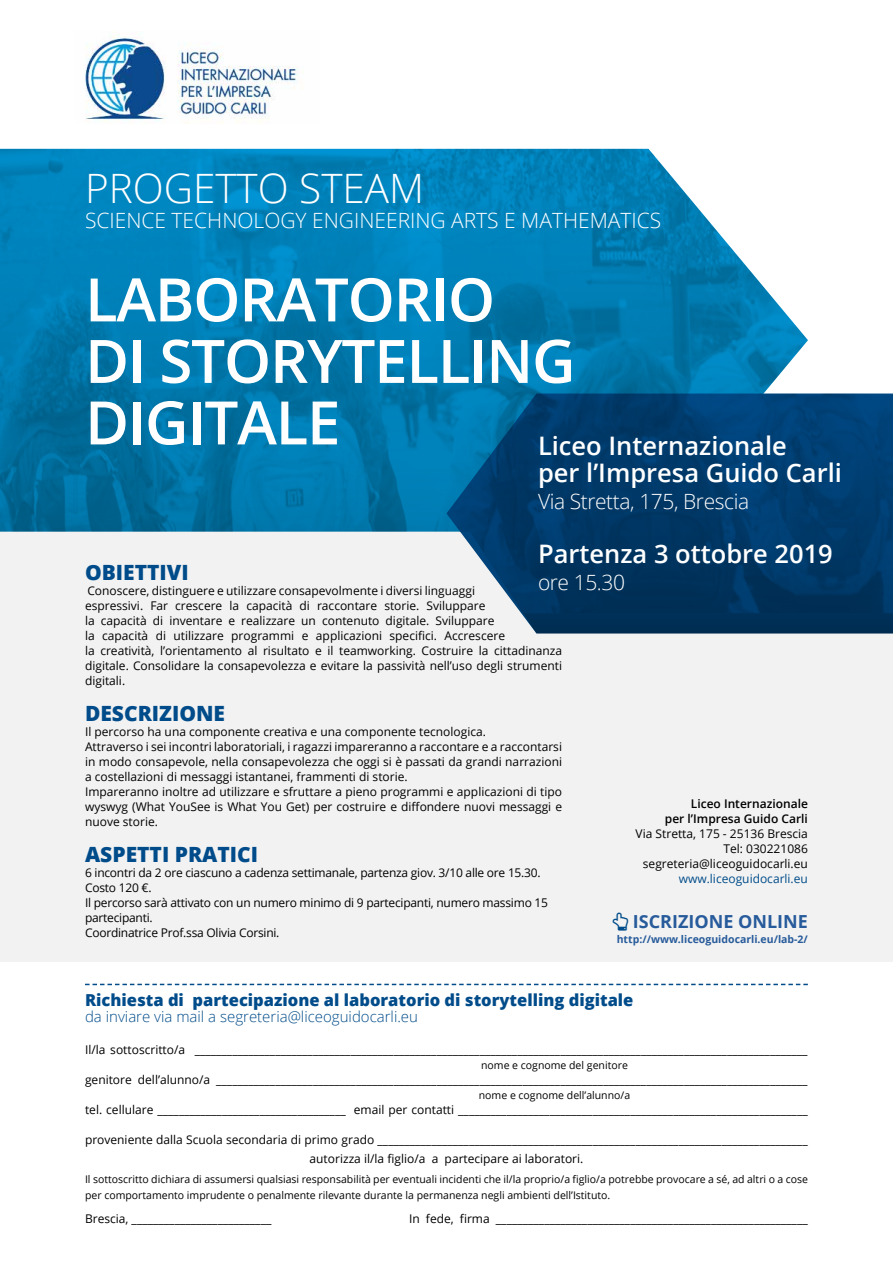
<style>
.page{position:relative;width:893px;height:1263px;background:#fff}
.page>*{position:absolute;margin:0;border:0;box-sizing:border-box;transform-origin:0 0}
.t1{font:600 60px/61.5px "Open Sans";letter-spacing:-.02em;color:#fff}
.t2{font:300 40.5px "Open Sans";color:#fff}
.t3{font:600 25.5px/27px "Open Sans";color:#fff}
.t4{font:300 21px "Open Sans";color:#fff}
.t5{font:800 21px "Open Sans";color:#004c8a}
.t6{font:300 21px "Open Sans";letter-spacing:-.02em;color:#fff}
.t7{font:700 18px "Open Sans";color:#275b9b}
.t8{font:800 16.5px "Open Sans";color:#004c8a}
.t9{font:300 15px "Open Sans";color:#004c8a}
.t10{font:12px/15px "Open Sans";color:#000}
.t11{font:12px/15px "Open Sans";letter-spacing:-.02em;color:#000}
.t12{font:600 12px/15px "Open Sans";color:#000;text-align:right}
.t13{font:12px "Open Sans";color:#004c8a}
.t14{font:10.5px/16.5px "Open Sans";color:#000}
.t15{font:700 10.5px "Open Sans";color:#275b9b}
</style>
<div class="page">
<div style="left:0;top:520px;width:893px;height:442px;background:#f2f2f2"></div>
<img style="left:85px;top:33px;width:219px;height:90px">
<svg style="left:85px;top:984px;width:723px;height:1px"></svg>
<div style="left:521px;top:613px;width:372px;height:20px;background:#002f56"></div>
<img style="left:0;top:149px;width:893px;height:464px">
<h2 class="t2" style="left:85px;top:161px;width:341px">PROGETTO STEAM</h2>
<h3 class="t4" style="left:85px;top:206px;width:578px">SCIENCE TECHNOLOGY ENGINEERING ARTS E MATHEMATICS</h3>
<h1 class="t1" style="left:85px;top:268px;width:492px">LABORATORIO<br>DI STORYTELLING<br>DIGITALE</h1>
<h3 class="t3" style="left:538px;top:432px;width:305px">Liceo Internazionale<br>per l’Impresa Guido Carli</h3>
<h3 class="t6" style="left:538px;top:487px;width:213px">Via Stretta, 175, Brescia</h3>
<h3 class="t3" style="left:538px;top:540px;width:296px">Partenza 3 ottobre 2019</h3>
<h3 class="t4" style="left:538px;top:568px;width:89px">ore 15.30</h3>
<h3 class="t5" style="left:85px;top:556px;width:105px">OBIETTIVI</h3>
<p class="t10" style="left:85px;top:582px;width:479px">Conoscere, distinguere e utilizzare consapevolmente i diversi linguaggi<br>espressivi. Far crescere la capacità di raccontare storie. Sviluppare<br>la capacità di inventare e realizzare un contenuto digitale. Sviluppare<br>la capacità di utilizzare programmi e applicazioni specifici. Accrescere<br>la creatività, l’orientamento al risultato e il teamworking. Costruire la cittadinanza digitale. Consolidare la consapevolezza e evitare la passività nell’uso degli strumenti digitali.</p>
<h3 class="t5" style="left:85px;top:697px;width:142px">DESCRIZIONE</h3>
<p class="t10" style="left:85px;top:723px;width:479px">Il percorso ha una componente creativa e una componente tecnologica.<br>Attraverso i sei incontri laboratoriali, i ragazzi impareranno a raccontare e a raccontarsi in modo consapevole, nella consapevolezza che oggi si è passati da grandi narrazioni a costellazioni di messaggi istantanei, frammenti di storie.<br>Impareranno inoltre ad utilizzare e sfruttare a pieno programmi e applicazioni di tipo wyswyg (What YouSee is What You Get) per costruire e diffondere nuovi messaggi e nuove storie.</p>
<h3 class="t5" style="left:85px;top:838px;width:175px">ASPETTI PRATICI</h3>
<p class="t11" style="left:85px;top:864px;width:464px">6 incontri da 2 ore ciascuno a cadenza settimanale, partenza giov. 3/10 alle ore 15.30.<br>Costo 120 €.<br>Il percorso sarà attivato con un numero minimo di 9 partecipanti, numero massimo 15 partecipanti.<br>Coordinatrice Prof.ssa Olivia Corsini.</p>
<p class="t12" style="left:665px;top:795px;width:145px">Liceo Internazionale<br>per l’Impresa Guido Carli</p>
<p class="t10" style="left:636px;top:825px;width:174px;text-align:right">Via Stretta, 175 - 25136 Brescia<br>Tel: 030221086 segreteria@liceoguidocarli.eu</p>
<p class="t13" style="left:679px;top:870px;width:131px">www.liceoguidocarli.eu</p>
<h3 class="t7" style="left:633px;top:908px;width:177px">ISCRIZIONE ONLINE</h3>
<p class="t15" style="left:617px;top:931px;width:193px">http://www.liceoguidocarli.eu/lab-2/</p>
<h3 class="t8" style="left:85px;top:987px;width:550px">Richiesta di partecipazione al laboratorio di storytelling digitale</h3>
<p class="t9" style="left:85px;top:1006px;width:334px">da inviare via mail a segreteria@liceoguidocarli.eu</p>
<p class="t10" style="left:85px;top:1041px;width:724px">Il/la sottoscritto/a __________________________________________________________________________________________________________________</p>
<p class="t14" style="left:481px;top:1056px;width:148px">nome e cognome del genitore</p>
<p class="t10" style="left:85px;top:1071px;width:724px">genitore dell’alunno/a ______________________________________________________________________________________________________________</p>
<p class="t14" style="left:479px;top:1086px;width:153px">nome e cognome dell’alunno/a</p>
<p class="t10" style="left:85px;top:1101px;width:724px">tel. cellulare ___________________________________ email per contatti _________________________________________________________________</p>
<p class="t10" style="left:85px;top:1129px;width:724px;line-height:19.5px;text-align:center">proveniente dalla Scuola secondaria di primo grado ________________________________________________________________________________ autorizza il/la figlio/a a partecipare ai laboratori.</p>
<p class="t14" style="left:85px;top:1170px;width:724px">Il sottoscritto dichiara di assumersi qualsiasi responsabilità per eventuali incidenti che il/la proprio/a figlio/a potrebbe provocare a sé, ad altri o a cose per comportamento imprudente o penalmente rilevante durante la permanenza negli ambienti dell’Istituto.</p>
<p class="t10" style="left:85px;top:1211px;width:188px">Brescia, __________________________</p>
<p class="t10" style="left:409px;top:1211px;width:400px">In fede, firma __________________________________________________________</p>
</div>
